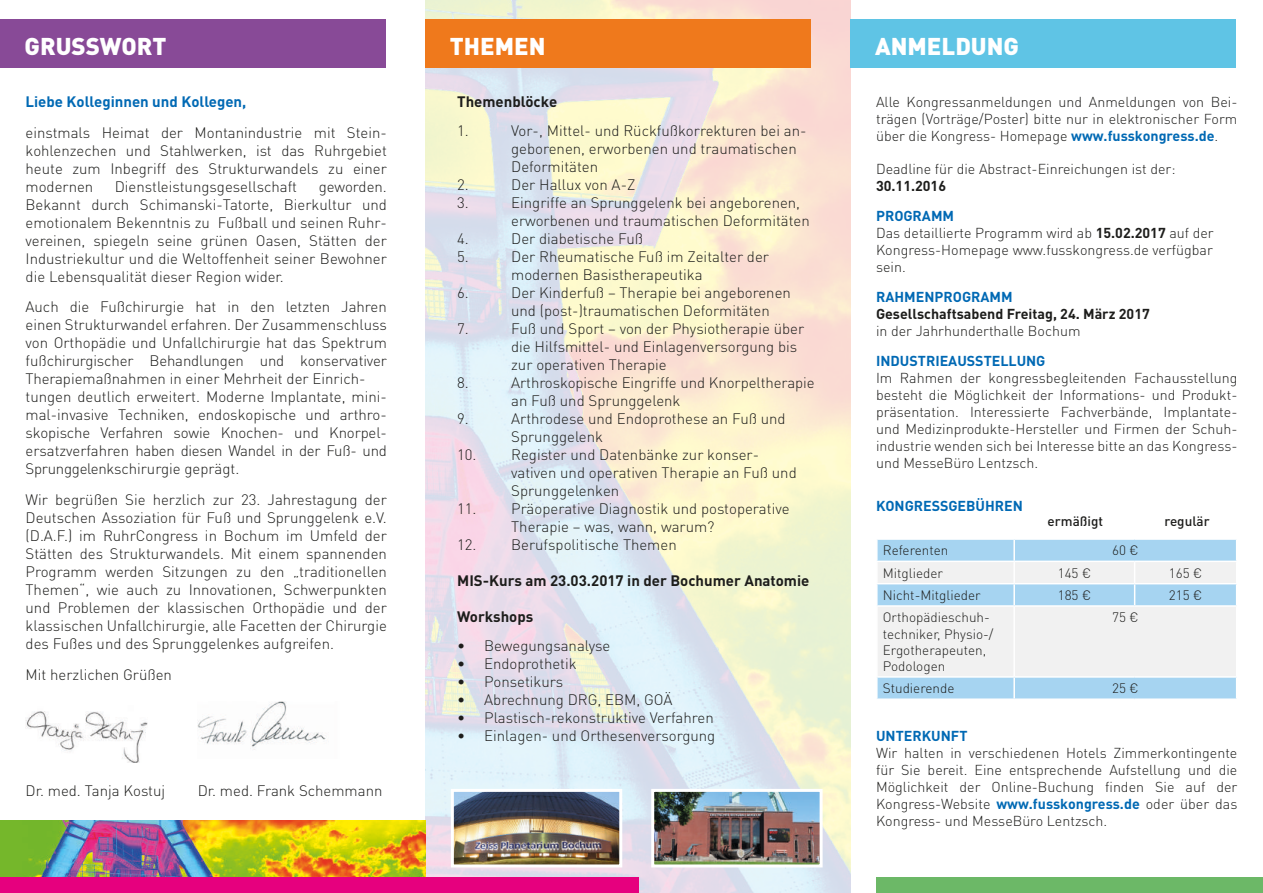
<style>
.page{position:relative;width:1263px;height:893px;background:#fff}
.page>*{position:absolute;margin:0;border:0;box-sizing:border-box;transform-origin:0 0}
.t1{font:900 24px "DIN Pro";color:#fff}
.t2{font:300 15px/18px "DIN Pro";color:#1d1d1b}
.t3{font:700 15px "DIN Pro";color:#1d1d1b}
.t4{font:700 15px "DIN Pro";color:#0069b4}
.t5{font:300 14.25px/17.1px "DIN Pro";color:#1d1d1b;text-align:justify}
.t6{font:700 14.25px "DIN Pro";color:#0069b4}
.t7{font:700 14.25px "DIN Pro";color:#1d1d1b}
.t8{font:300 13.5px/16.2px "DIN Pro";color:#1d1d1b}
.t9{font:500 13.5px "DIN Pro";color:#1d1d1b}
.s1{font-weight:700;color:#0069b4}
.s2{font-weight:700}
</style>
<div class="page">
<img style="left:425px;top:0;width:425px;height:893px">
<img style="left:455px;top:793px;width:163px;height:70px">
<div style="left:451px;top:789px;width:171px;height:78px;border:3px solid #fff"></div>
<img style="left:655px;top:793px;width:164px;height:70px">
<div style="left:651px;top:789px;width:172px;height:78px;border:3px solid #fff"></div>
<img style="left:0;top:821px;width:425px;height:56px">
<img style="left:26px;top:711px;width:122px;height:52px">
<img style="left:198px;top:701px;width:128px;height:49px">
<div style="left:0;top:19px;width:386px;height:49px;background:#884a97"></div>
<div style="left:425px;top:19px;width:386px;height:49px;background:#ef791c"></div>
<div style="left:850px;top:19px;width:386px;height:49px;background:#5fc4e5"></div>
<div style="left:0;top:877px;width:638px;height:16px;background:#e6007e"></div>
<div style="left:877px;top:877px;width:386px;height:16px;background:#6cb867"></div>
<svg style="left:877px;top:539px;width:360px;height:160px"></svg>
<h1 class="t1" style="left:25px;top:30px;width:143px">GRUSSWORT</h1>
<h1 class="t1" style="left:450px;top:30px;width:97px">THEMEN</h1>
<h1 class="t1" style="left:875px;top:30px;width:146px">ANMELDUNG</h1>
<p class="t4" style="left:26px;top:92px;width:222px">Liebe Kolleginnen und Kollegen,</p>
<p class="t2" style="left:26px;top:123px;width:363px;text-align:justify">einstmals Heimat der Montanindustrie mit Stein&shy;kohlenzechen und Stahlwerken, ist das Ruhrgebiet heute zum Inbegriff des Strukturwandels zu einer modernen</p>
<p class="t2" style="left:26px;top:177px;width:363px;text-align:justify;text-indent:293px">geworden.<br>Bekannt durch Schimanski-Tatorte, Bierkultur und emotionalem Bekenntnis zu Fußball und seinen Ruhr&shy;vereinen, spiegeln seine grünen Oasen, Stätten der Industriekultur und die Weltoffenheit seiner Bewohner die Lebensqualität dieser Region wider.</p>
<p class="t2" style="left:26px;top:297px;width:363px">Auch die Fußchirurgie hat in den letzten Jahren einen Strukturwandel erfahren. Der Zusammenschluss von Orthopädie und Unfallchirurgie hat das Spektrum fußchirurgischer Behandlungen und konservativer Therapiemaßnahmen in einer Mehrheit der Einrich&shy;tungen deutlich erweitert. Moderne Implantate, mini&shy;mal-invasive Techniken, endoskopische und arthro&shy;skopische Verfahren sowie Knochen- und Knorpel&shy;ersatzverfahren haben diesen Wandel in der Fuß- und Sprunggelenkschirurgie geprägt.</p>
<p class="t2" style="left:26px;top:490px;width:363px;text-align:justify">Wir begrüßen Sie herzlich zur 23. Jahrestagung der Deutschen Assoziation für Fuß und Sprunggelenk e.V. (D.A.F.) im RuhrCongress in Bochum im Umfeld der Stätten des Strukturwandels. Mit einem spannenden Programm werden Sitzungen zu den „traditionellen Themen“, wie auch zu Innovationen, Schwerpunkten und Problemen der klassischen Orthopädie und der klassischen Unfallchirurgie, alle Facetten der Chirurgie des Fußes und des Sprunggelenkes aufgreifen.</p>
<p class="t2" style="left:26px;top:665px;width:148px">Mit herzlichen Grüßen</p>
<p class="t2" style="left:115px;top:177px;width:184px">Dienstleistungsgesellschaft</p>
<p class="t2" style="left:26px;top:781px;width:141px">Dr. med. Tanja Kostuj</p>
<p class="t2" style="left:198px;top:781px;width:186px">Dr. med. Frank Schemmann</p>
<p class="t3" style="left:457px;top:92px;width:102px">Themenblöcke</p>
<p class="t2" style="left:457px;top:121px;width:13px">1.</p>
<p class="t2" style="left:511px;top:121px;width:297px">Vor-, Mittel- und Rückfußkorrekturen bei an&shy;geborenen, erworbenen und traumatischen<br>Deformitäten</p>
<p class="t2" style="left:457px;top:175px;width:13px">2.</p>
<p class="t2" style="left:511px;top:175px;width:126px">Der Hallux von A-Z</p>
<p class="t2" style="left:457px;top:193px;width:13px">3.</p>
<p class="t2" style="left:511px;top:193px;width:300px">Eingriffe an Sprunggelenk bei angeborenen, erworbenen und traumatischen Deformitäten</p>
<p class="t2" style="left:457px;top:229px;width:13px">4.</p>
<p class="t2" style="left:511px;top:229px;width:133px">Der diabetische Fuß</p>
<p class="t2" style="left:457px;top:247px;width:13px">5.</p>
<p class="t2" style="left:511px;top:247px;width:259px">Der Rheumatische Fuß im Zeitalter der modernen Basistherapeutika</p>
<p class="t2" style="left:457px;top:283px;width:13px">6.</p>
<p class="t2" style="left:511px;top:283px;width:281px">Der Kinderfuß – Therapie bei angeborenen und (post-)traumatischen Deformitäten</p>
<p class="t2" style="left:457px;top:319px;width:13px">7.</p>
<p class="t2" style="left:511px;top:319px;width:294px">Fuß und Sport – von der Physiotherapie über die Hilfsmittel- und Einlagenversorgung bis zur operativen Therapie</p>
<p class="t2" style="left:457px;top:373px;width:13px">8.</p>
<p class="t2" style="left:511px;top:373px;width:305px">Arthroskopische Eingriffe und Knorpeltherapie an Fuß und Sprunggelenk</p>
<p class="t2" style="left:457px;top:409px;width:13px">9.</p>
<p class="t2" style="left:511px;top:409px;width:276px">Arthrodese und Endoprothese an Fuß und<br>Sprunggelenk</p>
<p class="t2" style="left:511px;top:445px;width:287px;text-indent:-54px">10. Register und Datenbänke zur konser&shy;vativen und operativen Therapie an Fuß und<br>Sprunggelenken</p>
<p class="t2" style="left:511px;top:499px;width:280px;text-indent:-54px">11. Präoperative Diagnostik und postoperative<br>Therapie – was, wann, warum?</p>
<p class="t2" style="left:457px;top:535px;width:221px">12. Berufspolitische Themen</p>
<p class="t3" style="left:457px;top:570px;width:354px">MIS-Kurs am 23.03.2017 in der Bochumer Anatomie</p>
<p class="t3" style="left:457px;top:606px;width:78px">Workshops</p>
<p class="t2" style="left:457px;top:636px;width:155px">• Bewegungsanalyse</p>
<p class="t2" style="left:457px;top:654px;width:121px">• Endoprothetik</p>
<p class="t2" style="left:457px;top:672px;width:108px">• Ponsetikurs</p>
<p class="t2" style="left:457px;top:690px;width:217px">• Abrechnung DRG, EBM, GOÄ</p>
<p class="t2" style="left:457px;top:708px;width:258px">• Plastisch-rekonstruktive Verfahren</p>
<p class="t2" style="left:457px;top:726px;width:260px">• Einlagen- und Orthesenversorgung</p>
<p class="t5" style="left:876px;top:92px;width:363px">Alle Kongressanmeldungen und Anmeldungen von Bei&shy;trägen (Vorträge/Poster) bitte nur in elektronischer Form über die Kongress- Homepage <span class="s1">www.fusskongress.de</span>.</p>
<p class="t5" style="left:876px;top:160px;width:301px">Deadline für die Abstract-Einreichungen ist der:</p>
<p class="t7" style="left:876px;top:176px;width:72px">30.11.2016</p>
<p class="t5" style="left:876px;top:207px;width:339px;text-align:left"><span class="s1">PROGRAMM<br></span>Das detaillierte Programm wird ab <span class="s2">15.02.2017</span> auf der<br>Kongress-Homepage www.fusskongress.de verfügbar sein.</p>
<p class="t6" style="left:876px;top:287px;width:138px">RAHMENPROGRAMM</p>
<p class="t7" style="left:876px;top:304px;width:275px">Gesellschaftsabend Freitag, 24. März 2017</p>
<p class="t5" style="left:876px;top:322px;width:206px">in der Jahrhunderthalle Bochum</p>
<p class="t6" style="left:876px;top:351px;width:171px">INDUSTRIEAUSSTELLUNG</p>
<p class="t5" style="left:876px;top:369px;width:363px">Im Rahmen der kongressbegleitenden Fachausstellung besteht die Möglichkeit der Informations- und Produkt&shy;präsentation. Interessierte Fachverbände, Implantate&shy;und Medizinprodukte-Hersteller und Firmen der Schuh&shy;industrie wenden sich bei Interesse bitte an das Kongress&shy;und MesseBüro Lentzsch.</p>
<p class="t6" style="left:876px;top:496px;width:148px">KONGRESSGEBÜHREN</p>
<p class="t8" style="left:883px;top:542px;width:67px">Referenten</p>
<p class="t8" style="left:1112px;top:542px;width:28px">60 €</p>
<p class="t8" style="left:883px;top:564px;width:62px">Mitglieder</p>
<p class="t8" style="left:1058px;top:564px;width:35px">145 €</p>
<p class="t8" style="left:1169px;top:564px;width:35px">165 €</p>
<p class="t8" style="left:883px;top:586px;width:99px">Nicht-Mitglieder</p>
<p class="t8" style="left:1058px;top:586px;width:35px">185 €</p>
<p class="t8" style="left:1169px;top:586px;width:35px">215 €</p>
<p class="t8" style="left:883px;top:609px;width:112px">Orthopädieschuh&shy;techniker, Physio-/<br>Ergotherapeuten,<br>Podologen</p>
<p class="t8" style="left:1112px;top:609px;width:28px">75 €</p>
<p class="t8" style="left:883px;top:680px;width:73px">Studierende</p>
<p class="t8" style="left:1112px;top:680px;width:28px">25 €</p>
<p class="t6" style="left:876px;top:726px;width:93px">UNTERKUNFT</p>
<p class="t5" style="left:876px;top:744px;width:363px">Wir halten in verschiedenen Hotels Zimmerkontingente für Sie bereit. Eine entsprechende Aufstellung und die Möglichkeit der Online-Buchung finden Sie auf der Kongress-Website <span class="s1">www.fusskongress.de</span> oder über das Kongress- und MesseBüro Lentzsch.</p>
<p class="t9" style="left:1048px;top:511px;width:57px">ermäßigt</p>
<p class="t9" style="left:1164px;top:511px;width:47px">regulär</p>
</div>
